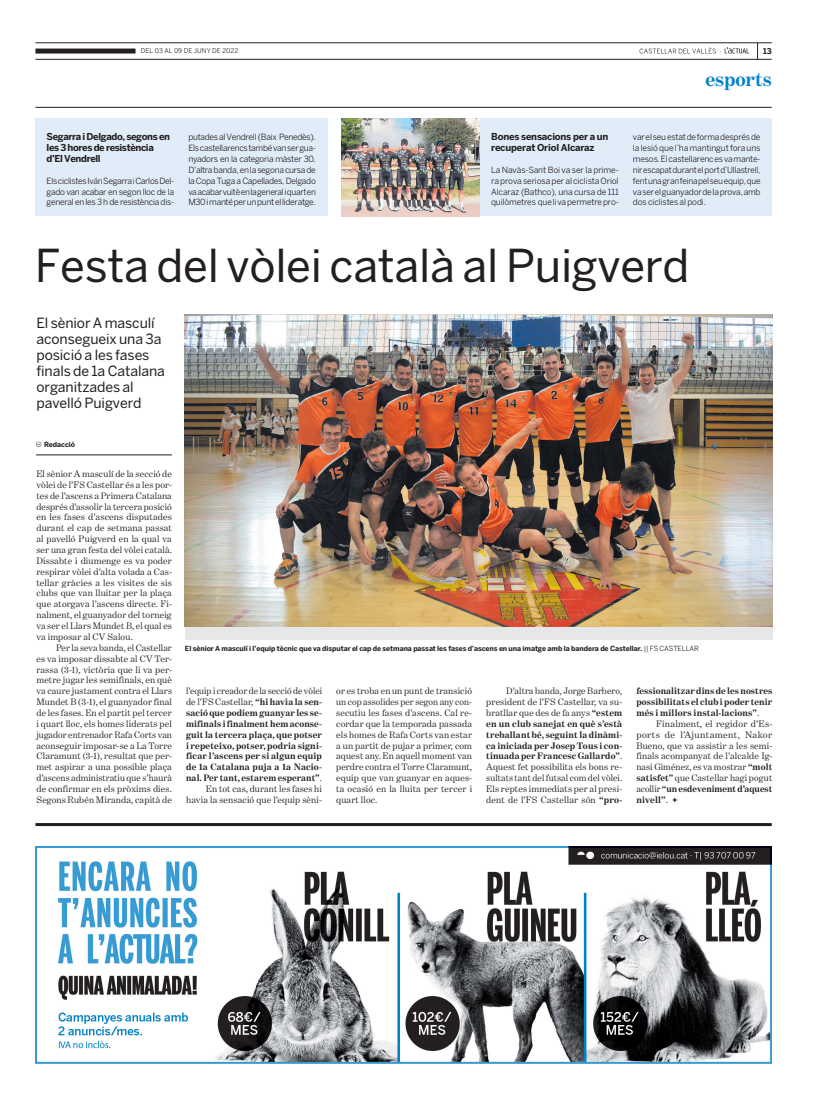
<style>
.page{position:relative;width:820px;height:1106px;background:#fff}
.page>*{position:absolute;margin:0;border:0;box-sizing:border-box;transform-origin:0 0}
._01_Titular_pàgina{font:45px "Benton Sans";letter-spacing:-.005em;color:#231f20}
.t1{font:700 20px "Benton Modern One";letter-spacing:-.005em;color:#0082c8}
._10_Entradeta{font:14px/16px "Benton Sans";letter-spacing:-.005em;color:#231f20}
.t2{font:9.5px/10.9px "Benton Modern One";letter-spacing:.015em;color:#231f20;text-align:justify}
.t3{font:700 9.5px/10.9px "Benton Modern One";letter-spacing:.01em;color:#231f20;text-align:justify}
._0_Parrafo_básico_se{font:700 9.5px/10.9px "Benton Sans";letter-spacing:-.04em;color:#231f20}
._0_Parrafo_básico_se-2{font:700 9.5px/10.9px "Benton Sans";letter-spacing:-.02em;color:#231f20}
._0_Parrafo_básico_se-3{font:8.5px/10.9px "Benton Sans";letter-spacing:-.03em;color:#231f20;text-align:justify}
.t4{font:700 8px "Benton Sans";color:#231f20}
._11_Peu_foto{font:700 7px "Benton Sans";letter-spacing:-.01em;color:#231f20}
._12_Nom_redactor{font:700 7px "Benton Sans";letter-spacing:-.01em;color:#231f20}
.t5{font:6.5px "Benton Sans";letter-spacing:.005em;color:#231f20}
.s1{font-weight:400}
.s2{font-weight:700}
</style>
<div class="page">
<svg style="left:757px;top:44px;width:1px;height:15px"></svg>
<svg style="left:639px;top:47px;width:109px;height:7px"></svg>
<hr style="left:35px;top:107px;width:736px;height:1px;background:#231f20">
<hr style="left:35px;top:43px;width:736px;height:1px;background:#231f20">
<hr style="left:35px;top:59px;width:736px;height:1px;background:#231f20">
<div style="left:35px;top:49px;width:100px;height:5px;background:#231f20"></div>
<img style="left:35px;top:846px;width:736px;height:217px">
<div style="left:35px;top:119px;width:292px;height:97px;background:#e0ecf7"></div>
<div style="left:479px;top:119px;width:292px;height:97px;background:#e0ecf7"></div>
<img style="left:342px;top:119px;width:137px;height:97px">
<hr style="left:35px;top:823px;width:736px;height:3px;background:#231f20">
<div style="left:185px;top:314px;width:587px;height:326px;background:#e6e7e9"></div>
<img style="left:185px;top:314px;width:587px;height:312px">
<svg style="left:36px;top:442px;width:5px;height:5px"></svg>
<hr style="left:36px;top:454px;width:136px;height:1px;background:#231f20">
<svg style="left:672px;top:797px;width:5px;height:5px"></svg>
<p class="t5" style="left:141px;top:47px;width:99px">DEL 03 AL 09 DE JUNY DE 2022</p>
<p class="t4" style="left:762px;top:46px;width:10px">13</p>
<p class="t1" style="left:705px;top:68px;width:68px">esports</p>
<p class="_0_Parrafo_básico_se" style="left:47px;top:131px;width:125px">Segarra i Delgado, segons en les 3 hores de resistència</p>
<p class="_0_Parrafo_básico_se" style="left:47px;top:153px;width:56px">d’El Vendrell</p>
<p class="_0_Parrafo_básico_se-3" style="left:47px;top:175px;width:129px">Els ciclistes Iván Segarra i Carlos Del&shy;gado van acabar en segon lloc de la general en les 3 h de resistència dis-</p>
<p class="_0_Parrafo_básico_se-3" style="left:188px;top:132px;width:129px">putades al Vendrell (Baix Penedès).<br>Els castellarencs també van ser gua&shy;nyadors en la categoria màster 30.<br>D’altra banda, en la segona cursa de la Copa Tuga a Capellades, Delgado va acabar vuitè en la general i quart en M30 i manté per un punt el lideratge.</p>
<p class="_0_Parrafo_básico_se-2" style="left:491px;top:131px;width:119px">Bones sensacions per a un recuperat Oriol Alcaraz</p>
<p class="_0_Parrafo_básico_se-3" style="left:491px;top:164px;width:129px">La Navàs-Sant Boi va ser la prime&shy;ra prova seriosa per al ciclista Oriol Alcaraz (Bathco), una cursa de 111 quilòmetres que li va permetre pro-</p>
<p class="_0_Parrafo_básico_se-3" style="left:632px;top:132px;width:129px">var el seu estat de forma després de la lesió que l’ha mantingut fora uns mesos. El castellarenc es va mante&shy;nir escapat durant el port d’Ullastrell, fent una gran feina pel seu equip, que va ser el guanyador de la prova, amb dos ciclistes al podi.</p>
<p class="_01_Titular_pàgina" style="left:35px;top:239px;width:656px">Festa del vòlei català al Puigverd</p>
<p class="_10_Entradeta" style="left:36px;top:314px;width:130px">El sènior A masculí aconsegueix una 3a posició a les fases finals de 1a Catalana organitzades al pavelló Puigverd</p>
<p class="_12_Nom_redactor" style="left:44px;top:440px;width:33px">Redacció</p>
<p class="t2" style="left:36px;top:468px;width:137px">El sènior A masculí de la secció de vòlei de l’FS Castellar és a les por&shy;tes de l’ascens a Primera Catalana després d’assolir la tercera posició en les fases d’ascens disputades durant el cap de setmana passat al pavelló Puigverd en la qual va ser una gran festa del vòlei català.<br>Dissabte i diumenge es va poder respirar vòlei d’alta volada a Cas&shy;tellar gràcies a les visites de sis clubs que van lluitar per la plaça que atorgava l’ascens directe. Fi&shy;nalment, el guanyador del torneig va ser el Llars Mundet B, el qual es va imposar al CV Salou.</p>
<p class="t2" style="left:36px;top:642px;width:137px;text-indent:20px">Per la seva banda, el Castellar es va imposar dissabte al CV Ter&shy;rassa (3-1), victòria que li va per&shy;metre jugar les semifinals, en què va caure justament contra el Llars Mundet B (3-1), el guanyador final de les fases. En el partit pel tercer i quart lloc, els homes liderats pel jugador entrenador Rafa Corts van aconseguir imposar-se a La Torre Claramunt (3-1), resultat que per&shy;met aspirar a una possible plaça d’ascens administratiu que s’haurà de confirmar en els pròxims dies.<br>Segons Rubén Miranda, capità de</p>
<p class="_11_Peu_foto" style="left:185px;top:644px;width:515px">El sènior A masculí i l’equip tècnic que va disputar el cap de setmana passat les fases d’ascens en una imatge amb la bandera de Castellar. <span class="s1">|| FS CASTELLAR</span></p>
<p class="t3" style="left:186px;top:685px;width:137px"><span class="s1">l’equip i creador de la secció de vòlei de l’FS Castellar,</span> “hi havia la sen&shy;sació que podíem guanyar les se&shy;mifinals i finalment hem aconse&shy;guit la tercera plaça, que potser i repeteixo, potser, podria signi&shy;ficar l’ascens per si algun equip de 1a Catalana puja a 1a Nacio&shy;nal. Per tant, estarem esperant”<span class="s1">.</span></p>
<p class="t2" style="left:186px;top:783px;width:137px;text-align:right">En tot cas, durant les fases hi havia la sensació que l’equip sèni-</p>
<p class="t2" style="left:336px;top:685px;width:137px">or es troba en un punt de transició un cop assolides per segon any con&shy;secutiu les fases d’ascens. Cal re&shy;cordar que la temporada passada els homes de Rafa Corts van estar a un partit de pujar a primer, com aquest any. En aquell moment van perdre contra el Torre Claramunt, equip que van guanyar en aques&shy;ta ocasió en la lluita per tercer i quart lloc.</p>
<p class="t2" style="left:486px;top:685px;width:137px;text-indent:20px">D’altra banda, Jorge Barbero, president de l’FS Castellar, va su&shy;bratllar que des de fa anys <span class="s2">“estem en un club sanejat en què s’està treballant bé, seguint la dinàmi&shy;ca iniciada per Josep Tous i con&shy;tinuada per Francesc Gallardo”</span>.<br>Aquest fet possibilita els bons re&shy;sultats tant del futsal com del vòlei.<br>Els reptes immediats per al presi&shy;dent de l’FS Castellar són <span class="s2">“pro-</span></p>
<p class="t3" style="left:636px;top:685px;width:137px">fessionalitzar dins de les nostres possibilitats el club i poder tenir més i millors instal·lacions”<span class="s1">.</span></p>
<p class="t2" style="left:636px;top:718px;width:137px;text-indent:20px">Finalment, el regidor d’Es&shy;ports de l’Ajuntament, Nakor Bueno, que va assistir a les semi&shy;finals acompanyat de l’alcalde Ig&shy;nasi Giménez, es va mostrar <span class="s2">“molt satisfet”</span> que Castellar hagi pogut acollir <span class="s2">“un esdeveniment d’aquest nivell”</span>.</p>
</div>
